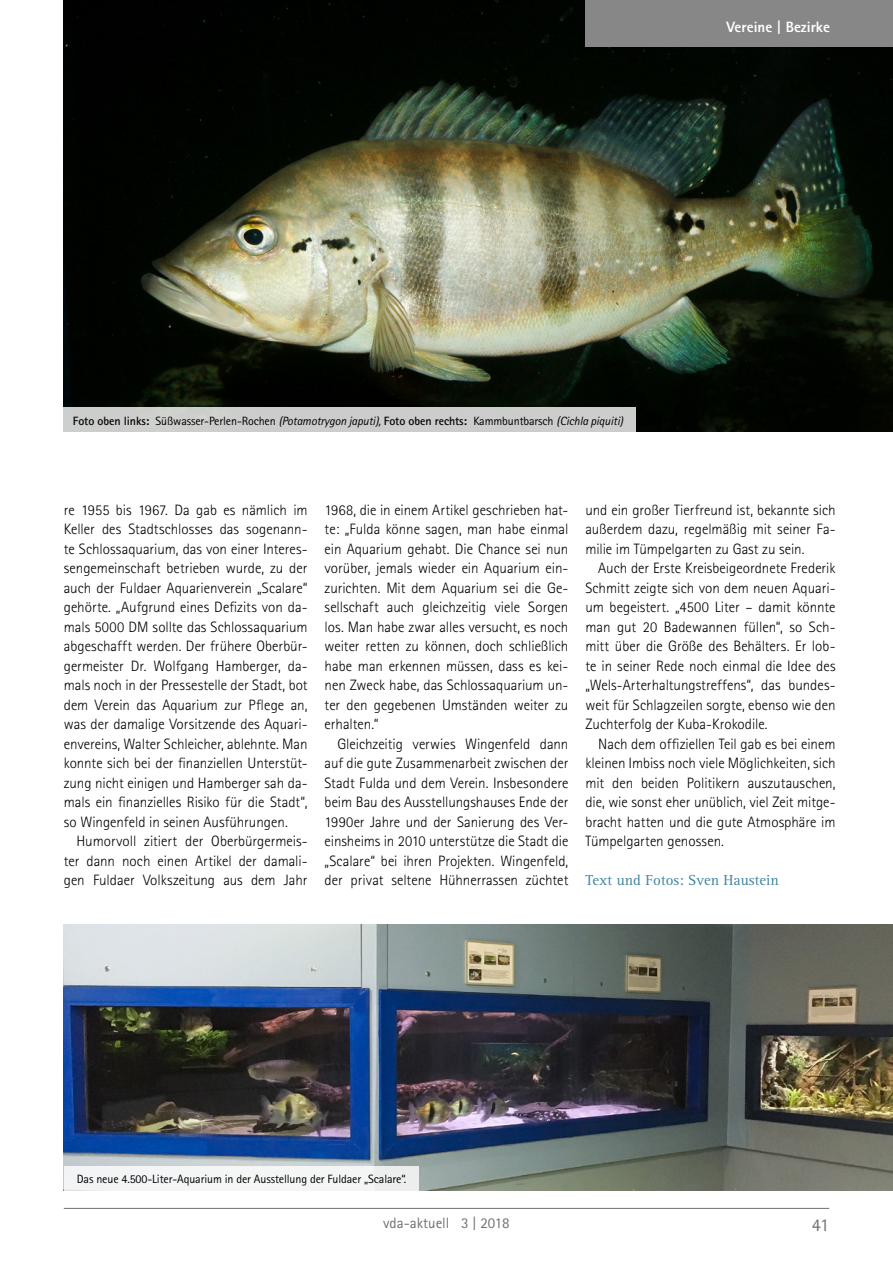
<style>
.page{position:relative;width:893px;height:1263px;background:#fff}
.page>*{position:absolute;margin:0;border:0;box-sizing:border-box;transform-origin:0 0}
.t1{font:18px "Rotis Sans Serif";color:#706f6f}
.t2{font:300 15px/19.5px "Rotis Sans Serif";letter-spacing:-.005em;color:#000;text-align:justify}
.t3{font:15px "Rotis Serif";color:#4185a0}
.t4{font:15px "Rotis Sans Serif";color:#706f6f}
.t5{font:800 15px "Rotis Sans Serif";color:#fff}
.t6{font:12px "Rotis Sans Serif";letter-spacing:-.01em;color:#000}
.s1{font-weight:700}
.s2{font-style:italic}
</style>
<div class="page">
<hr style="left:64px;top:1208px;width:765px;height:1px;background:#706f6f">
<img style="left:64px;top:0;width:829px;height:432px">
<img style="left:64px;top:924px;width:829px;height:267px">
<div style="left:60px;top:408px;width:576px;height:24px;background:#ccc"></div>
<div style="left:64px;top:1167px;width:355px;height:24px;background:#f4f6f6"></div>
<div style="left:585px;top:0;width:308px;height:47px;background:#878787"></div>
<p class="t5" style="left:726px;top:17px;width:105px">Vereine | Bezirke</p>
<p class="t6" style="left:73px;top:414px;width:552px"><span class="s1">Foto oben links:</span> Süßwasser-Perlen-Rochen <span class="s2">(Potamotrygon japuti),</span> <span class="s1">Foto oben rechts:</span> Kammbuntbarsch <span class="s2">(Cichla piquiti)</span></p>
<p class="t2" style="left:64px;top:500px;width:245px">re 1955 bis 1967. Da gab es nämlich im Keller des Stadtschlosses das sogenann&shy;te Schlossaquarium, das von einer Interes&shy;sengemeinschaft betrieben wurde, zu der auch der Fuldaer Aquarienverein „Scalare“ gehörte. „Aufgrund eines Defizits von da&shy;mals 5000 DM sollte das Schlossaquarium abgeschafft werden. Der frühere Oberbür&shy;germeister Dr. Wolfgang Hamberger, da&shy;mals noch in der Pressestelle der Stadt, bot dem Verein das Aquarium zur Pflege an, was der damalige Vorsitzende des Aquari&shy;envereins, Walter Schleicher, ablehnte. Man konnte sich bei der finanziellen Unterstüt&shy;zung nicht einigen und Hamberger sah da&shy;mals ein finanzielles Risiko für die Stadt“, so Wingenfeld in seinen Ausführungen.</p>
<p class="t2" style="left:64px;top:832px;width:245px;text-indent:13px">Humorvoll zitiert der Oberbürgermeis&shy;ter dann noch einen Artikel der damali&shy;gen Fuldaer Volkszeitung aus dem Jahr</p>
<p class="t2" style="left:325px;top:500px;width:245px">1968, die in einem Artikel geschrieben hat&shy;te: „Fulda könne sagen, man habe einmal ein Aquarium gehabt. Die Chance sei nun vorüber, jemals wieder ein Aquarium ein&shy;zurichten. Mit dem Aquarium sei die Ge&shy;sellschaft auch gleichzeitig viele Sorgen los. Man habe zwar alles versucht, es noch weiter retten zu können, doch schließlich habe man erkennen müssen, dass es kei&shy;nen Zweck habe, das Schlossaquarium un&shy;ter den gegebenen Umständen weiter zu erhalten.“</p>
<p class="t2" style="left:325px;top:734px;width:245px;text-indent:13px">Gleichzeitig verwies Wingenfeld dann auf die gute Zusammenarbeit zwischen der Stadt Fulda und dem Verein. Insbesondere beim Bau des Ausstellungshauses Ende der 1990er Jahre und der Sanierung des Ver&shy;einsheims in 2010 unterstütze die Stadt die „Scalare“ bei ihren Projekten. Wingenfeld, der privat seltene Hühnerrassen züchtet</p>
<p class="t2" style="left:585px;top:500px;width:252px">und ein großer Tierfreund ist, bekannte sich außerdem dazu, regelmäßig mit seiner Fa&shy;milie im Tümpelgarten zu Gast zu sein.</p>
<p class="t2" style="left:585px;top:559px;width:252px;text-indent:13px">Auch der Erste Kreisbeigeordnete Frederik Schmitt zeigte sich von dem neuen Aquari&shy;um begeistert. „4500 Liter – damit könnte man gut 20 Badewannen füllen“, so Sch&shy;mitt über die Größe des Behälters. Er lob&shy;te in seiner Rede noch einmal die Idee des „Wels-Arterhaltungstreffens“, das bundes&shy;weit für Schlagzeilen sorgte, ebenso wie den Zuchterfolg der Kuba-Krokodile.</p>
<p class="t2" style="left:585px;top:734px;width:252px;text-indent:13px">Nach dem offiziellen Teil gab es bei einem kleinen Imbiss noch viele Möglichkeiten, sich mit den beiden Politikern auszutauschen, die, wie sonst eher unüblich, viel Zeit mitge&shy;bracht hatten und die gute Atmosphäre im Tümpelgarten genossen.</p>
<p class="t3" style="left:585px;top:872px;width:195px">Text und Fotos: Sven Haustein</p>
<p class="t6" style="left:77px;top:1172px;width:331px">Das neue 4.500-Liter-Aquarium in der Ausstellung der Fuldaer „Scalare“.</p>
<p class="t4" style="left:383px;top:1214px;width:128px">vda-aktuell 3 | 2018</p>
<p class="t1" style="left:812px;top:1214px;width:19px">41</p>
</div>
